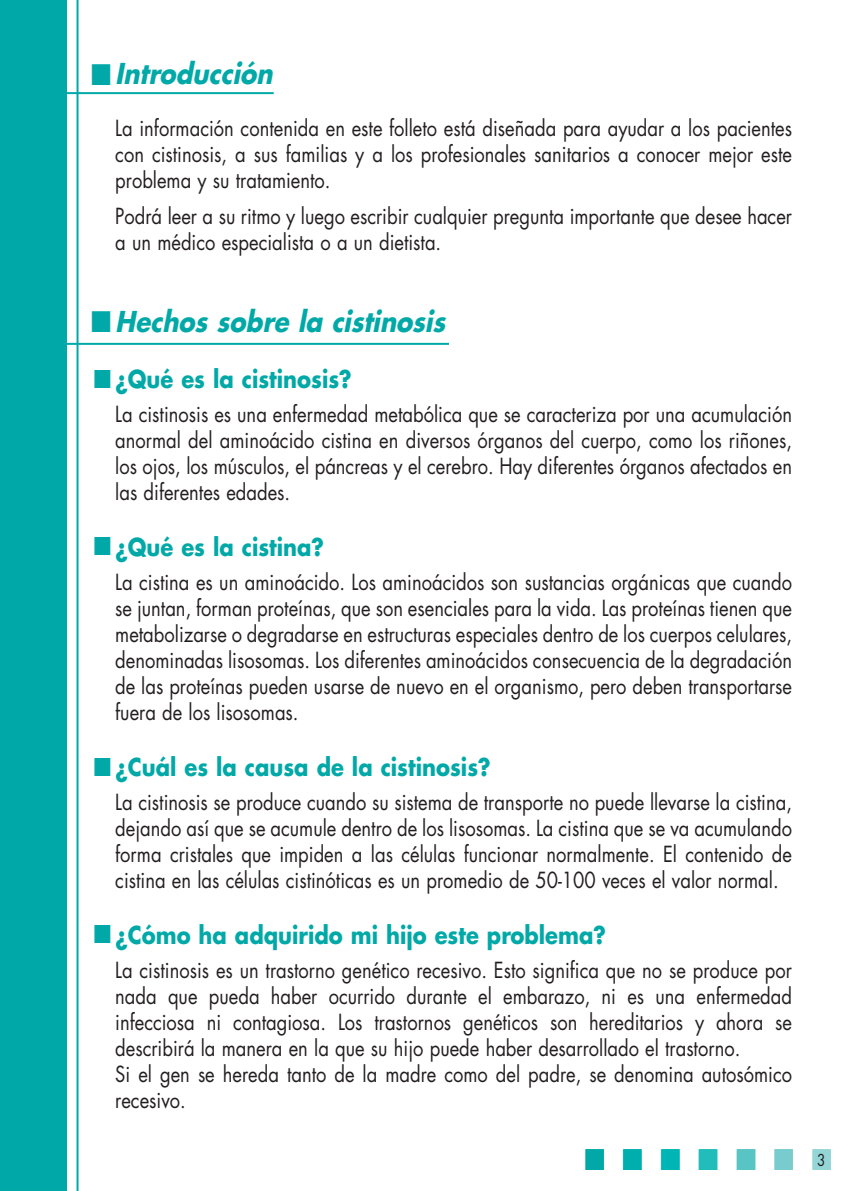
<style>
.page{position:relative;width:851px;height:1191px;background:#fff}
.page>*{position:absolute;margin:0;border:0;box-sizing:border-box;transform-origin:0 0}
.t1{font:30px "Zapf Dingbats";color:#00a9a7;scale:.88 1}
.t2{font:italic 700 28px "Futura";color:#00a9a7;scale:.88 1}
.t3{font:700 24px "Futura";color:#00a9a7;scale:.88 1}
.t4{font:21.6px/26px "Futura";color:#231f20;text-align:justify;scale:.85 1}
.t5{font:16px "Futura";color:#231f20;scale:.85 1}
.s1{color:#00afad}
.s2{color:#00b6b4}
.s3{color:#21bdbb}
.s4{color:#59c4c4}
.s5{color:#78cccd}
.s6{color:#94d5d6}
</style>
<div class="page">
<div style="left:0;top:0;width:66px;height:1191px;background:#00a9a7"></div>
<hr style="left:76px;top:0;width:2px;height:1191px;background:#00a9a7">
<hr style="left:0;top:343px;width:449px;height:2px;background:#00a9a7">
<hr style="left:0;top:92px;width:274px;height:2px;background:#00a9a7">
<p class="t2" style="left:91px;top:60px;width:214px">■ Introducción</p>
<p class="t4" style="left:115px;top:117px;width:797px">La información contenida en este folleto está diseñada para ayudar a los pacientes con cistinosis, a sus familias y a los profesionales sanitarios a conocer mejor este problema y su tratamiento.</p>
<p class="t4" style="left:115px;top:205px;width:797px">Podrá leer a su ritmo y luego escribir cualquier pregunta importante que desee hacer a un médico especialista o a un dietista.</p>
<p class="t2" style="left:91px;top:308px;width:410px">■ Hechos sobre la cistinosis</p>
<p class="t3" style="left:94px;top:368px;width:294px">■ ¿Qué es la cistinosis?</p>
<p class="t4" style="left:115px;top:403px;width:797px">La cistinosis es una enfermedad metabólica que se caracteriza por una acumulación anormal del aminoácido cistina en diversos órganos del cuerpo, como los riñones, los ojos, los músculos, el páncreas y el cerebro. Hay diferentes órganos afectados en las diferentes edades.</p>
<p class="t3" style="left:94px;top:536px;width:263px">■ ¿Qué es la cistina?</p>
<p class="t4" style="left:115px;top:571px;width:797px">La cistina es un aminoácido. Los aminoácidos son sustancias orgánicas que cuando se juntan, forman proteínas, que son esenciales para la vida. Las proteínas tienen que metabolizarse o degradarse en estructuras especiales dentro de los cuerpos celulares, denominadas lisosomas. Los diferentes aminoácidos consecuencia de la degradación de las proteínas pueden usarse de nuevo en el organismo, pero deben transportarse fuera de los lisosomas.</p>
<p class="t3" style="left:94px;top:756px;width:452px">■ ¿Cuál es la causa de la cistinosis?</p>
<p class="t4" style="left:115px;top:791px;width:797px">La cistinosis se produce cuando su sistema de transporte no puede llevarse la cistina, dejando así que se acumule dentro de los lisosomas. La cistina que se va acumulando forma cristales que impiden a las células funcionar normalmente. El contenido de cistina en las células cistinóticas es un promedio de 50-100 veces el valor normal.</p>
<p class="t3" style="left:94px;top:924px;width:583px">■ ¿Cómo ha adquirido mi hijo este problema?</p>
<p class="t4" style="left:115px;top:959px;width:797px;text-align:left">La cistinosis es un trastorno genético recesivo. Esto significa que no se produce por nada que pueda haber ocurrido durante el embarazo, ni es una enfermedad infecciosa ni contagiosa. Los trastornos genéticos son hereditarios y ahora se describirá la manera en la que su hijo puede haber desarrollado el trastorno.<br>Si el gen se hereda tanto de la madre como del padre, se denomina autosómico recesivo.</p>
<h1 class="t1" style="left:584px;top:1145px;width:282px">■ <span class="s1">■</span><span class="s2">■</span><span class="s3">■</span><span class="s4">■</span><span class="s5">■</span><span class="s6">■</span></h1>
<p class="t5" style="left:817px;top:1152px;width:11px">3</p>
</div>
